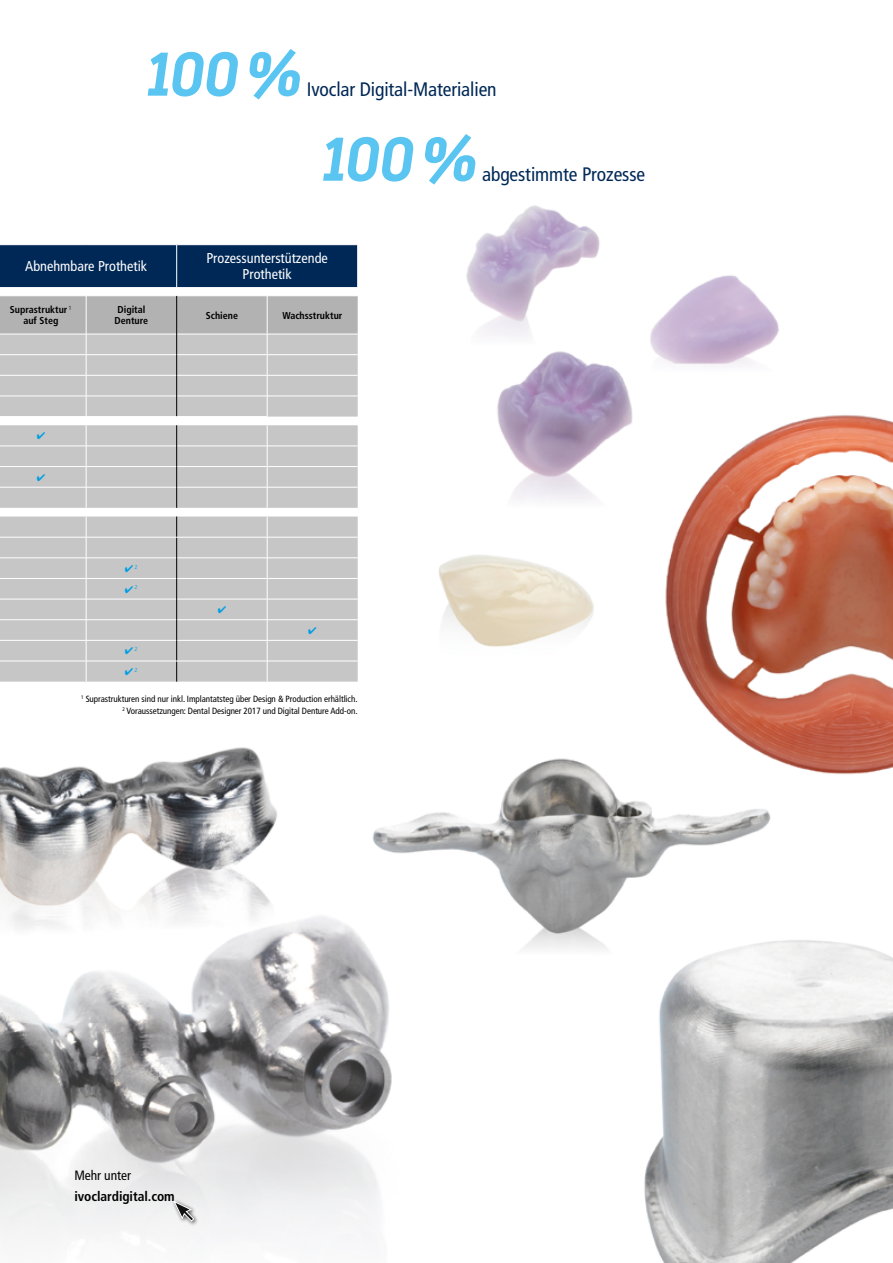
<style>
.page{position:relative;width:893px;height:1263px;background:#fff}
.page>*{position:absolute;margin:0;border:0;box-sizing:border-box;transform-origin:0 0}
.t1{font:italic 700 61.5px "Darwin Alt";letter-spacing:-.005em;color:#5bc5f2}
.t2{font:condensed 19.5px "Frutiger";letter-spacing:-.005em;color:#002856}
.t3{font:condensed 14.25px/15.8px "Frutiger";color:#fff;text-align:center}
.t4{font:700 condensed 13.5px "Frutiger";letter-spacing:-.005em;color:#000}
.t5{font:condensed 13.5px "Frutiger";letter-spacing:-.005em;color:#000}
.t6{font:700 condensed 10.05px/11.4px "Frutiger";color:#000;text-align:center}
.t7{font:condensed 9px/12px "Frutiger";letter-spacing:-.005em;color:#000;text-align:right}
.t8{font:300 5.85px "Frutiger";color:#009fe3}
</style>
<div class="page">
<img style="left:0;top:205px;width:893px;height:1058px">
<div style="left:0;top:245px;width:357px;height:42px;background:#002856"></div>
<svg style="left:0;top:425px;width:358px;height:257px;background:#c8c8c8"></svg>
<hr style="left:0;top:244px;width:86px;height:1px;background:#fff">
<hr style="left:86px;top:244px;width:91px;height:1px;background:#fff">
<hr style="left:177px;top:244px;width:90px;height:1px;background:#fff">
<hr style="left:176px;top:245px;width:1px;height:42px;background:#fff">
<hr style="left:267px;top:244px;width:91px;height:1px;background:#fff">
<hr style="left:357px;top:245px;width:1px;height:42px;background:#fff">
<hr style="left:0;top:295px;width:86px;height:1px;background:#fff">
<hr style="left:86px;top:295px;width:91px;height:1px;background:#fff">
<hr style="left:177px;top:295px;width:90px;height:1px;background:#fff">
<hr style="left:267px;top:295px;width:91px;height:1px;background:#fff">
<hr style="left:0;top:446px;width:86px;height:1px;background:#fff">
<hr style="left:86px;top:446px;width:91px;height:1px;background:#fff">
<hr style="left:177px;top:446px;width:90px;height:1px;background:#fff">
<hr style="left:267px;top:446px;width:91px;height:1px;background:#fff">
<hr style="left:0;top:466px;width:86px;height:1px;background:#fff">
<hr style="left:86px;top:466px;width:91px;height:1px;background:#fff">
<hr style="left:177px;top:466px;width:90px;height:1px;background:#fff">
<hr style="left:267px;top:466px;width:91px;height:1px;background:#fff">
<hr style="left:0;top:487px;width:86px;height:1px;background:#fff">
<hr style="left:86px;top:487px;width:91px;height:1px;background:#fff">
<svg style="left:86px;top:425px;width:1px;height:83px"></svg>
<hr style="left:177px;top:487px;width:90px;height:1px;background:#fff">
<hr style="left:267px;top:487px;width:91px;height:1px;background:#fff">
<svg style="left:267px;top:425px;width:1px;height:83px"></svg>
<hr style="left:0;top:558px;width:86px;height:1px;background:#fff">
<hr style="left:86px;top:558px;width:91px;height:1px;background:#fff">
<hr style="left:177px;top:558px;width:90px;height:1px;background:#fff">
<hr style="left:267px;top:558px;width:91px;height:1px;background:#fff">
<hr style="left:0;top:578px;width:86px;height:1px;background:#fff">
<hr style="left:86px;top:578px;width:91px;height:1px;background:#fff">
<hr style="left:177px;top:578px;width:90px;height:1px;background:#fff">
<hr style="left:267px;top:578px;width:91px;height:1px;background:#fff">
<hr style="left:0;top:599px;width:86px;height:1px;background:#fff">
<hr style="left:86px;top:599px;width:91px;height:1px;background:#fff">
<hr style="left:177px;top:599px;width:90px;height:1px;background:#fff">
<hr style="left:267px;top:599px;width:91px;height:1px;background:#fff">
<hr style="left:0;top:619px;width:86px;height:1px;background:#fff">
<hr style="left:86px;top:619px;width:91px;height:1px;background:#fff">
<hr style="left:177px;top:619px;width:90px;height:1px;background:#fff">
<hr style="left:267px;top:619px;width:91px;height:1px;background:#fff">
<hr style="left:0;top:640px;width:86px;height:1px;background:#fff">
<hr style="left:86px;top:640px;width:91px;height:1px;background:#fff">
<hr style="left:177px;top:640px;width:90px;height:1px;background:#fff">
<hr style="left:267px;top:640px;width:91px;height:1px;background:#fff">
<svg style="left:86px;top:516px;width:1px;height:166px"></svg>
<svg style="left:267px;top:516px;width:1px;height:166px"></svg>
<svg style="left:0;top:296px;width:358px;height:121px;background:#c1c1c1"></svg>
<svg style="left:176px;top:425px;width:1px;height:83px"></svg>
<svg style="left:176px;top:516px;width:1px;height:166px"></svg>
<hr style="left:0;top:416px;width:86px;height:1px;background:#fff">
<hr style="left:86px;top:416px;width:91px;height:1px;background:#fff">
<hr style="left:177px;top:416px;width:90px;height:1px;background:#fff">
<hr style="left:0;top:537px;width:86px;height:1px;background:#fff">
<hr style="left:86px;top:537px;width:91px;height:1px;background:#fff">
<hr style="left:177px;top:537px;width:90px;height:1px;background:#fff">
<hr style="left:267px;top:537px;width:91px;height:1px;background:#fff">
<hr style="left:0;top:661px;width:86px;height:1px;background:#fff">
<hr style="left:86px;top:661px;width:91px;height:1px;background:#fff">
<hr style="left:177px;top:661px;width:90px;height:1px;background:#fff">
<hr style="left:267px;top:661px;width:91px;height:1px;background:#fff">
<div style="left:172px;top:1198px;width:28px;height:29px;background:#000;opacity:.75"></div>
<svg style="left:173px;top:1200px;width:22px;height:22px"></svg>
<svg style="left:37px;top:432px;width:8px;height:7px"></svg>
<svg style="left:37px;top:473px;width:8px;height:8px"></svg>
<svg style="left:218px;top:606px;width:8px;height:7px"></svg>
<svg style="left:309px;top:627px;width:7px;height:7px"></svg>
<h1 class="t1" style="left:147px;top:37px;width:155px">100%</h1>
<h2 class="t2" style="left:307px;top:78px;width:191px">Ivoclar Digital-Materialien</h2>
<h1 class="t1" style="left:322px;top:122px;width:155px">100%</h1>
<h2 class="t2" style="left:482px;top:163px;width:165px">abgestimmte Prozesse</h2>
<h3 class="t3" style="left:25px;top:258px;width:123px">Abnehmbare Prothetik</h3>
<h3 class="t3" style="left:206px;top:251px;width:123px">Prozessunterstützende<br>Prothetik</h3>
<p class="t6" style="left:10px;top:304px;width:63px">Suprastruktur <sup>1 </sup>auf Steg</p>
<p class="t6" style="left:115px;top:304px;width:35px;text-align:left">Digital<br>Denture</p>
<p class="t6" style="left:206px;top:309px;width:34px">Schiene</p>
<p class="t6" style="left:282px;top:309px;width:61px">Wachsstruktur</p>
<p class="t8" style="left:125px;top:563px;width:14px">✔2</p>
<p class="t8" style="left:125px;top:584px;width:14px">✔2</p>
<p class="t8" style="left:125px;top:646px;width:14px">✔2</p>
<p class="t8" style="left:125px;top:666px;width:14px">✔2</p>
<p class="t7" style="left:81px;top:692px;width:278px"><sup>1</sup> Suprastrukturen sind nur inkl. Implantatsteg über Design &amp; Production erhältlich.<br><sup>2</sup> Voraussetzungen: Dental Designer 2017 und Digital Denture Add-on.</p>
<h3 class="t5" style="left:74px;top:1167px;width:58px">Mehr unter</h3>
<h3 class="t4" style="left:74px;top:1188px;width:102px">ivoclardigital.com</h3>
</div>
